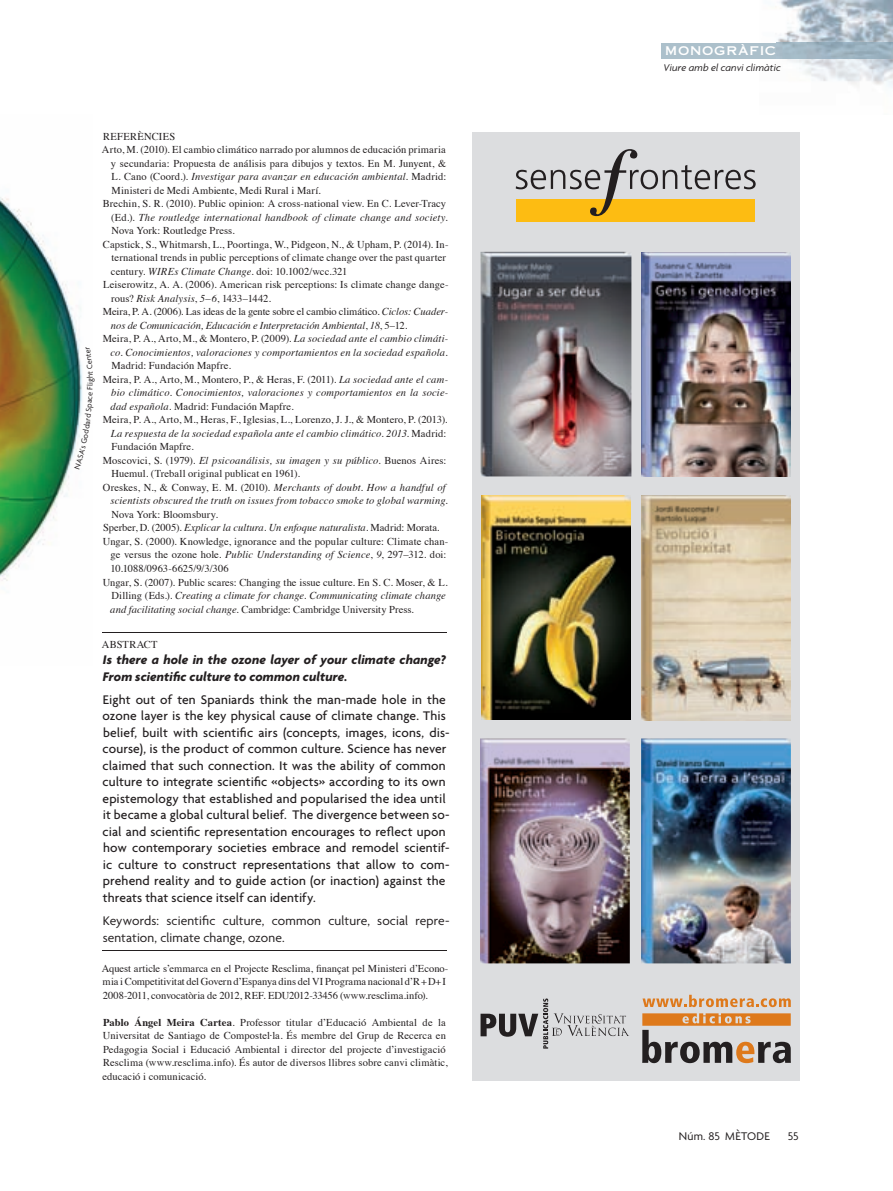
<style>
.page{position:relative;width:893px;height:1191px;background:#fff}
.page>*{position:absolute;margin:0;border:0;box-sizing:border-box;transform-origin:0 0}
.t1{font:500 13.5px/16.5px "Agenda";letter-spacing:.01em;color:#231f20}
.t2{font:italic 700 13.5px/16.5px "Agenda";letter-spacing:.01em;color:#231f20}
.t3{font:13.5px/16.5px "Agenda";letter-spacing:.005em;color:#231f20}
.t4{font:12px "Agenda";letter-spacing:.025em;color:#231f20}
.t5{font:12px "Copperplate Thirty One AB";letter-spacing:.06em;color:#fff}
.t6{font:10.5px/13.5px "Times";letter-spacing:.01em;color:#231f20}
.t7{font:italic 10.5px "Times";letter-spacing:.015em;color:#231f20}
.t8{font:10.5px "Times";letter-spacing:-.015em;color:#231f20}
.t9{font:italic 10.5px "Agenda";letter-spacing:.01em;color:#231f20}
.t10{font:8.25px "Agenda";color:#231f20}
.s1{font-style:normal}
.s2{font-style:italic}
.s3{font-weight:700}
</style>
<div class="page">
<img style="left:760px;top:0;width:133px;height:87px">
<svg style="left:661px;top:43px;width:232px;height:15px;background:#a5bac6"></svg>
<hr style="left:102px;top:632px;width:344px;height:1px;background:#231f20">
<hr style="left:102px;top:950px;width:344px;height:1px;background:#231f20">
<img style="left:0;top:197px;width:81px;height:384px">
<div style="left:472px;top:132px;width:327px;height:948px;background:#dcdddf"></div>
<div style="left:517px;top:199px;width:238px;height:23px;background:#fdbc12"></div>
<svg style="left:516px;top:149px;width:240px;height:67px"></svg>
<svg style="left:642px;top:1013px;width:149px;height:50px"></svg>
<svg style="left:642px;top:994px;width:149px;height:13px"></svg>
<svg style="left:481px;top:998px;width:148px;height:50px"></svg>
<img style="left:641px;top:738px;width:150px;height:225px">
<img style="left:480px;top:738px;width:150px;height:225px">
<img style="left:641px;top:495px;width:150px;height:225px">
<img style="left:481px;top:252px;width:150px;height:224px">
<img style="left:641px;top:252px;width:150px;height:225px">
<img style="left:481px;top:495px;width:150px;height:225px">
<svg style="left:74px;top:346px;width:9px;height:123px"></svg>
<p class="t6" style="left:103px;top:130px;width:74px">REFERÈNCIES</p>
<p class="t6" style="left:102px;top:144px;width:345px">Arto, M. (2010). El cambio climático narrado por alumnos de educación primaria</p>
<p class="t6" style="left:111px;top:157px;width:337px">y secundaria: Propuesta de análisis para dibujos y textos. En M. Junyent, &amp;</p>
<p class="t7" style="left:112px;top:172px;width:336px"><span class="s1">L. Cano (Coord.).</span> Investigar para avanzar en educación ambiental<span class="s1">. Madrid:</span></p>
<p class="t6" style="left:111px;top:184px;width:211px">Ministeri de Medi Ambiente, Medi Rural i Marí.</p>
<p class="t6" style="left:103px;top:198px;width:345px">Brechin, S. R. (2010). Public opinion: A cross-national view. En C. Lever-Tracy</p>
<p class="t7" style="left:111px;top:213px;width:338px"><span class="s1">(Ed.).</span> The routledge international handbook of climate change and society<span class="s1">.</span></p>
<p class="t6" style="left:111px;top:225px;width:125px">Nova York: Routledge Press.</p>
<p class="t6" style="left:103px;top:238px;width:347px">Capstick, S., Whitmarsh, L., Poortinga, W., Pidgeon, N., &amp; Upham, P. (2014). In-</p>
<p class="t6" style="left:111px;top:252px;width:336px">ternational trends in public perceptions of climate change over the past quarter</p>
<p class="t6" style="left:111px;top:265px;width:238px">century. <span class="s2">WIREs Climate Change</span>. doi: 10.1002/wcc.321</p>
<p class="t6" style="left:103px;top:279px;width:347px">Leiserowitz, A. A. (2006). American risk perceptions: Is climate change dange-</p>
<p class="t8" style="left:111px;top:294px;width:161px">rous? <span class="s2">Risk Analysis</span>, <span class="s2">5–6</span>, 1433–1442.</p>
<p class="t6" style="left:103px;top:306px;width:347px">Meira, P. A. (2006). Las ideas de la gente sobre el cambio climático. <span class="s2">Ciclos: Cuader-</span></p>
<p class="t7" style="left:111px;top:321px;width:298px">nos de Comunicación, Educación e Interpretación Ambiental<span class="s1">,</span> 18<span class="s1">, 5–12.</span></p>
<p class="t6" style="left:103px;top:333px;width:347px">Meira, P. A., Arto, M., &amp; Montero, P. (2009). <span class="s2">La sociedad ante el cambio climáti-</span></p>
<p class="t7" style="left:110px;top:348px;width:339px">co. Conocimientos, valoraciones y comportamientos en la sociedad española<span class="s1">.</span></p>
<p class="t6" style="left:111px;top:360px;width:121px">Madrid: Fundación Mapfre.</p>
<p class="t6" style="left:103px;top:373px;width:347px">Meira, P. A., Arto, M., Montero, P., &amp; Heras, F. (2011). <span class="s2">La sociedad ante el cam-</span></p>
<p class="t7" style="left:111px;top:388px;width:338px">bio climático. Conocimientos, valoraciones y comportamientos en la socie-</p>
<p class="t6" style="left:110px;top:400px;width:185px"><span class="s2">dad española</span>. Madrid: Fundación Mapfre.</p>
<p class="t6" style="left:103px;top:414px;width:346px">Meira, P. A., Arto, M., Heras, F., Iglesias, L., Lorenzo, J. J., &amp; Montero, P. (2013).</p>
<p class="t7" style="left:111px;top:429px;width:337px">La respuesta de la sociedad española ante el cambio climático<span class="s1">.</span> 2013<span class="s1">. Madrid:</span></p>
<p class="t6" style="left:112px;top:441px;width:84px">Fundación Mapfre.</p>
<p class="t7" style="left:103px;top:456px;width:345px"><span class="s1">Moscovici, S. (1979).</span> El psicoanálisis, su imagen y su público<span class="s1">. Buenos Aires:</span></p>
<p class="t6" style="left:112px;top:468px;width:190px">Huemul. (Treball original publicat en 1961).</p>
<p class="t6" style="left:103px;top:481px;width:344px">Oreskes, N., &amp; Conway, E. M. (2010). <span class="s2">Merchants of doubt</span>. <span class="s2">How a handful of</span></p>
<p class="t7" style="left:110px;top:496px;width:339px">scientists obscured the truth on issues from tobacco smoke to global warming<span class="s1">.</span></p>
<p class="t6" style="left:111px;top:508px;width:108px">Nova York: Bloomsbury.</p>
<p class="t7" style="left:103px;top:523px;width:338px"><span class="s1">Sperber, D. (2005).</span> Explicar la cultura. Un enfoque naturalista<span class="s1">. Madrid: Morata.</span></p>
<p class="t6" style="left:103px;top:535px;width:347px">Ungar, S. (2000). Knowledge, ignorance and the popular culture: Climate chan-</p>
<p class="t6" style="left:111px;top:549px;width:337px">ge versus the ozone hole. <span class="s2">Public Understanding of Science</span>, <span class="s2">9</span>, 297–312. doi:</p>
<p class="t6" style="left:110px;top:562px;width:120px">10.1088/0963-6625/9/3/306</p>
<p class="t6" style="left:103px;top:576px;width:346px">Ungar, S. (2007). Public scares: Changing the issue culture. En S. C. Moser, &amp; L.</p>
<p class="t7" style="left:112px;top:591px;width:336px"><span class="s1">Dilling (Eds.).</span> Creating a climate for change. Communicating climate change</p>
<p class="t6" style="left:110px;top:603px;width:305px"><span class="s2">and facilitating social change</span>. Cambridge: Cambridge University Press.</p>
<p class="t6" style="left:102px;top:638px;width:57px">ABSTRACT</p>
<p class="t2" style="left:103px;top:652px;width:345px">Is there a hole in the ozone layer of your climate change?<br>From scientific culture to common culture.</p>
<p class="t1" style="left:103px;top:692px;width:348px">Eight out of ten Spaniards think the man-made hole in the ozone layer is the key physical cause of climate change. This belief, built with scientific airs (concepts, images, icons, dis&shy;course), is the product of common culture. Science has never claimed that such connection. It was the ability of common culture to integrate scientific «objects» according to its own epistemology that established and popularised the idea until it became a global cultural belief. The divergence between so&shy;cial and scientific representation encourages to reflect upon how contemporary societies embrace and remodel scientif&shy;ic culture to construct representations that allow to com&shy;prehend reality and to guide action (or inaction) against the threats that science i tself can identify.</p>
<p class="t3" style="left:103px;top:913px;width:348px">Keywords: scientific culture, common culture, social repre&shy;sentation, climate change, ozone.</p>
<p class="t6" style="left:102px;top:962px;width:348px">Aquest article s’emmarca en el Projecte Resclima, finançat pel Ministeri d’Econo&shy;mia i Competitivitat del Govern d’Espanya dins del VI Programa nacional d’R + D+ I<br>2008-2011, convocatòria de 2012, REF. EDU2012-33456 (www.resclima.info).</p>
<p class="t6" style="left:102px;top:1016px;width:347px"><span class="s3">Pablo Ángel Meira Cartea</span>. Professor titular d’Educació Ambiental de la Universitat de Santiago de Compostel·la. És membre del Grup de Recerca en Pedagogia Social i Educació Ambiental i director del projecte d’investigació Resclima (www.resclima.info). És autor de diversos llibres sobre canvi climàtic, educació i comunicació.</p>
<p class="t10" style="left:87px;top:382px;width:5px;rotate:-90deg">g</p>
<p class="t5" style="left:665px;top:44px;width:113px">MONOGRÀFIC</p>
<p class="t9" style="left:664px;top:63px;width:119px">Viure amb el canvi climàtic</p>
<p class="t4" style="left:679px;top:1131px;width:92px">Núm. 85 MÈTODE</p>
<p class="t4" style="left:788px;top:1131px;width:12px">55</p>
</div>
